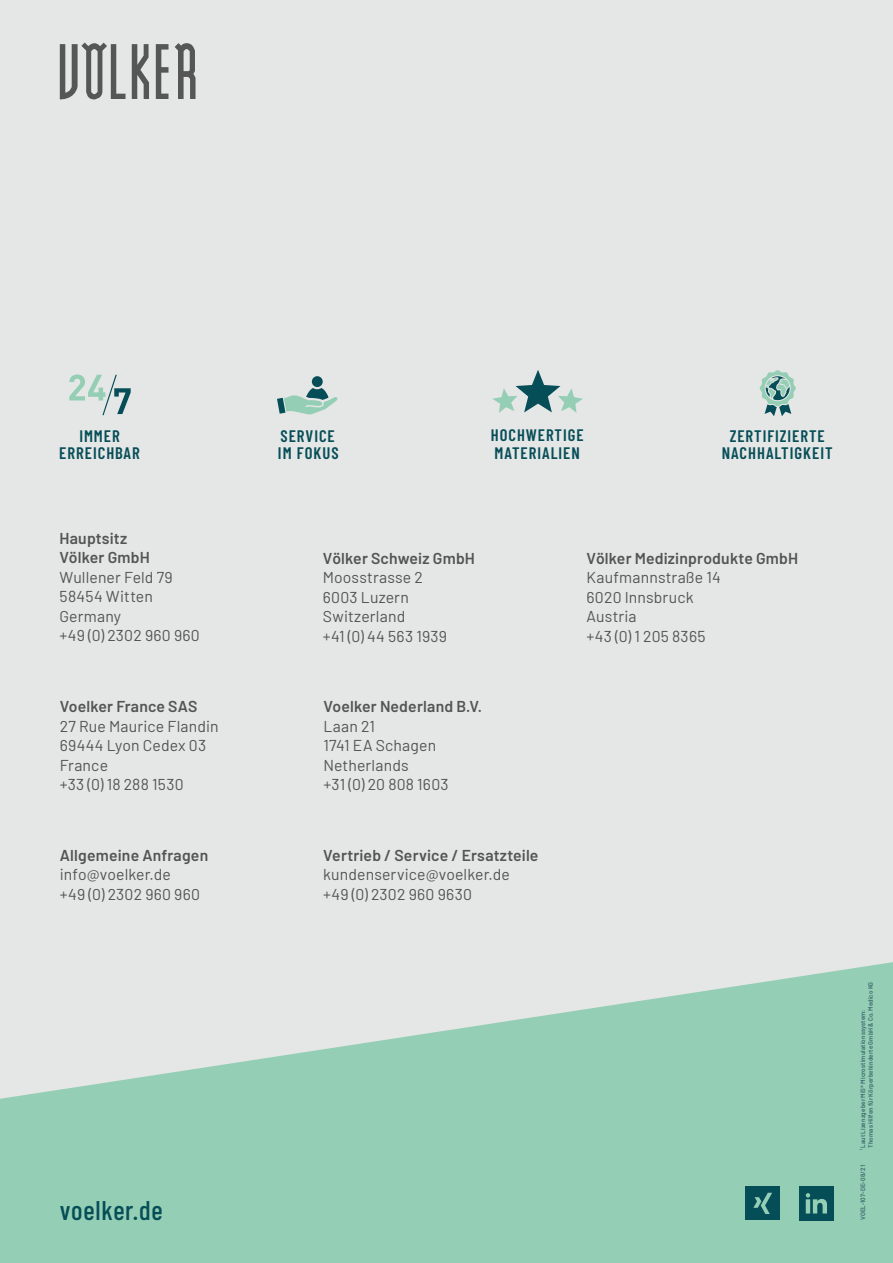
<style>
.page{position:relative;width:893px;height:1263px;background:#e5e6e6}
.page>*{position:absolute;margin:0;border:0;box-sizing:border-box;transform-origin:0 0}
.t1{font:500 27px "Barlow Condensed";letter-spacing:.025em;color:#064e57}
.t2{font:600 16.65px/17.4px "Barlow Condensed";letter-spacing:.055em;color:#064e57;text-align:center}
.t3{font:15.75px/19.5px "Barlow";letter-spacing:.01em;color:#535454}
.t4{font:600 15.75px/19.5px "Barlow";letter-spacing:.01em;color:#535454}
.t5{font:600 6.3px/7.5px "Barlow";letter-spacing:.02em;color:#3c676f}
</style>
<div class="page">
<svg style="left:0;top:962px;width:893px;height:301px;fill:#94ceb4"></svg>
<div style="left:746px;top:1186px;width:34px;height:34px;background:#064e57"></div>
<svg style="left:753px;top:1193px;width:19px;height:21px"></svg>
<div style="left:799px;top:1186px;width:34px;height:34px;background:#064e57"></div>
<svg style="left:806px;top:1193px;width:21px;height:20px"></svg>
<svg style="left:60px;top:43px;width:66px;height:56px"></svg>
<svg style="left:132px;top:44px;width:17px;height:55px"></svg>
<svg style="left:156px;top:44px;width:13px;height:55px"></svg>
<svg style="left:175px;top:43px;width:21px;height:56px"></svg>
<svg style="left:69px;top:374px;width:62px;height:41px"></svg>
<div style="left:312px;top:376px;width:11px;height:11px;background:#064e57;border-radius:50%"></div>
<svg style="left:277px;top:388px;width:61px;height:26px"></svg>
<svg style="left:492px;top:370px;width:91px;height:43px"></svg>
<svg style="left:760px;top:370px;width:36px;height:46px"></svg>
<p class="t2" style="left:59px;top:426px;width:82px">IMMER<br>ERREICHBAR</p>
<p class="t2" style="left:278px;top:426px;width:62px;text-align:left">SERVICE<br>IM FOKUS</p>
<p class="t2" style="left:491px;top:425px;width:94px;text-align:left">HOCHWERTIGE<br>MATERIALIEN</p>
<p class="t2" style="left:722px;top:426px;width:112px">ZERTIFIZIERTE<br>NACHHALTIGKEIT</p>
<p class="t4" style="left:60px;top:527px;width:92px">Hauptsitz<br>Völker GmbH</p>
<p class="t3" style="left:60px;top:566px;width:142px">Wullener Feld 79<br>58454 Witten<br>Germany<br>+49 (0) 2302 960 960</p>
<p class="t4" style="left:60px;top:696px;width:139px">Voelker France SAS</p>
<p class="t3" style="left:60px;top:715px;width:160px">27 Rue Maurice Flandin<br>69444 Lyon Cedex 03<br>France<br>+33 (0) 18 288 1530</p>
<p class="t4" style="left:60px;top:844px;width:150px">Allgemeine Anfragen</p>
<p class="t3" style="left:60px;top:864px;width:142px">info@voelker.de +49 (0) 2302 960 960</p>
<p class="t4" style="left:323px;top:547px;width:154px">Völker Schweiz GmbH</p>
<p class="t3" style="left:323px;top:567px;width:126px">Moosstrasse 2<br>6003 Luzern<br>Switzerland<br>+41 (0) 44 563 1939</p>
<p class="t4" style="left:323px;top:696px;width:160px">Voelker Nederland B.V.</p>
<p class="t3" style="left:323px;top:715px;width:127px">Laan 21<br>1741 EA Schagen<br>Netherlands<br>+31 (0) 20 808 1603</p>
<p class="t4" style="left:323px;top:844px;width:217px">Vertrieb / Service / Ersatzteile</p>
<p class="t3" style="left:323px;top:864px;width:188px">kundenservice@voelker.de +49 (0) 2302 960 9630</p>
<p class="t4" style="left:586px;top:547px;width:213px">Völker Medizinprodukte GmbH</p>
<p class="t3" style="left:586px;top:567px;width:136px">Kaufmannstraße 14<br>6020 Innsbruck<br>Austria<br>+43 (0) 1 205 8365</p>
<h1 class="t1" style="left:60px;top:1191px;width:104px">voelker.de</h1>
<p class="t5" style="left:859px;top:1148px;width:168px;text-indent:-2px;rotate:-90deg">¹ Laut Lizenzgeber MiS® Microstimulationssystem:<br>Thomas Hilfen für Körperbehinderte GmbH &amp; Co. Medico KG</p>
<p class="t5" style="left:859px;top:1220px;width:57px;rotate:-90deg">VOEL-107-DE-08/21</p>
</div>
